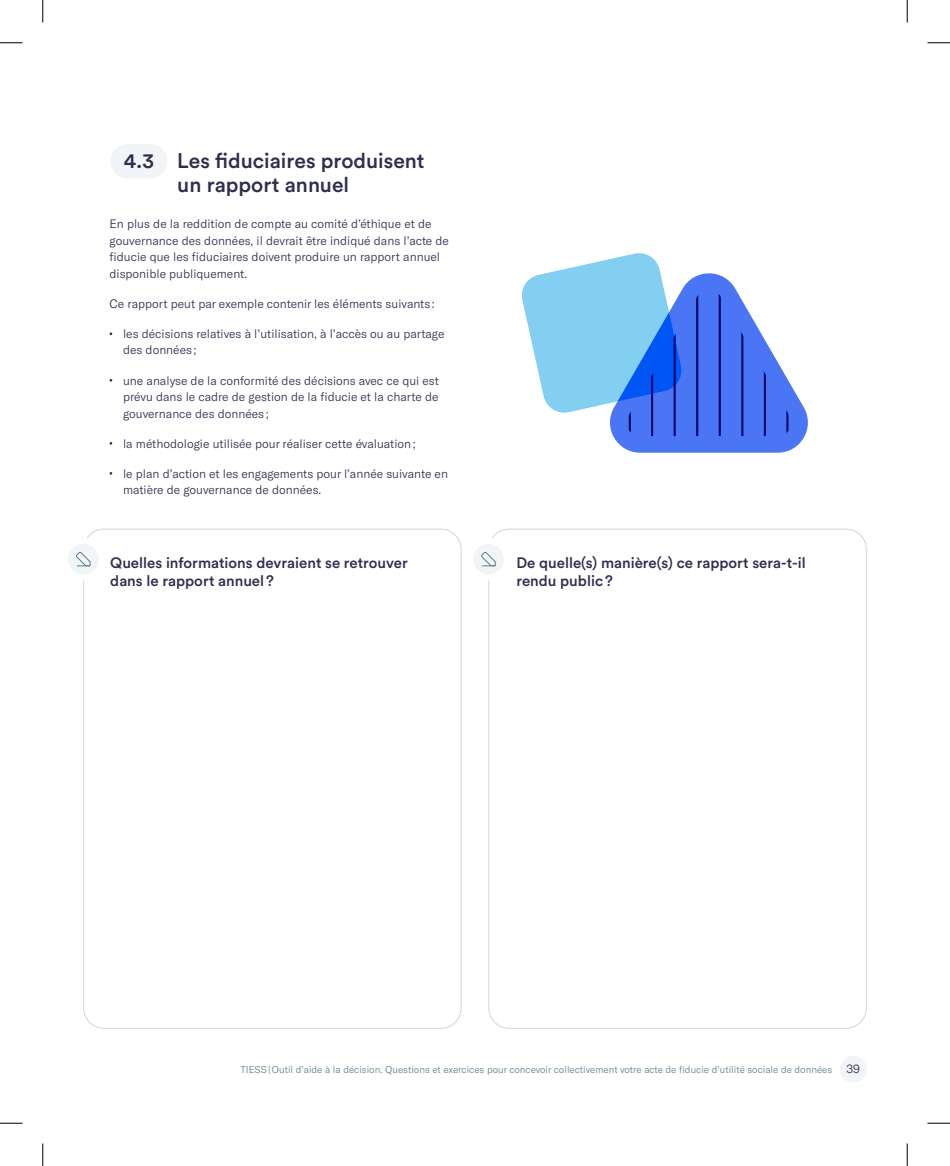
<style>
.page{position:relative;width:950px;height:1166px;background:#fff}
.page>*{position:absolute;margin:0;border:0;box-sizing:border-box;transform-origin:0 0}
.t1{font:500 21px/24px "Circular Std";color:#2e2e4f}
.t2{font:500 15px/18px "Circular Std";color:#2e2e4f}
.t3{font:300 12px/16.5px "GT America";color:#2e2e4f}
.t4{font:300 9.75px "GT America";color:#63818a}
.s1{font-size:12px;color:#2e2e4f}
</style>
<div class="page">
<div style="left:839px;top:1055px;width:27px;height:27px;background:#f2f5f7;border-radius:50%"></div>
<div style="left:110px;top:144px;width:57px;height:34px;background:#f2f5f7;border-radius:17px"></div>
<div style="left:473px;top:544px;width:31px;height:30px;background:#f2f5f7;border-radius:50%"></div>
<svg style="left:481px;top:552px;width:15px;height:14px"></svg>
<div style="left:68px;top:544px;width:31px;height:30px;background:#f2f5f7;border-radius:50%"></div>
<svg style="left:76px;top:552px;width:15px;height:14px"></svg>
<svg style="left:522px;top:253px;width:286px;height:200px"></svg>
<hr style="left:628px;top:290px;width:3px;height:146px;background:#000569">
<hr style="left:651px;top:290px;width:2px;height:146px;background:#000569">
<hr style="left:673px;top:290px;width:2px;height:146px;background:#000569">
<hr style="left:696px;top:290px;width:2px;height:146px;background:#000569">
<hr style="left:718px;top:290px;width:2px;height:146px;background:#000569">
<hr style="left:741px;top:290px;width:2px;height:146px;background:#000569">
<hr style="left:763px;top:290px;width:3px;height:146px;background:#000569">
<hr style="left:786px;top:290px;width:2px;height:146px;background:#000569">
<svg style="left:0;top:42px;width:22px;height:1px"></svg>
<svg style="left:927px;top:42px;width:23px;height:1px"></svg>
<svg style="left:0;top:1122px;width:22px;height:1px"></svg>
<svg style="left:927px;top:1122px;width:23px;height:1px"></svg>
<svg style="left:42px;top:0;width:1px;height:22px"></svg>
<svg style="left:42px;top:1143px;width:1px;height:23px"></svg>
<svg style="left:906px;top:0;width:1px;height:22px"></svg>
<svg style="left:906px;top:1143px;width:1px;height:23px"></svg>
<h1 class="t1" style="left:177px;top:148px;width:249px;text-indent:-53px">4.3 Les fiduciaires produisent un rapport annuel</h1>
<p class="t3" style="left:110px;top:216px;width:341px">En plus de la reddition de compte au comité d’éthique et de gouvernance des données, il devrait être indiqué dans l’acte de fiducie que les fiduciaires doivent produire un rapport annuel disponible publiquement.</p>
<p class="t3" style="left:110px;top:295px;width:327px">Ce rapport peut par exemple contenir les éléments suivants :</p>
<p class="t3" style="left:123px;top:325px;width:323px">les décisions relatives à l’utilisation, à l’accès ou au partage des données ;</p>
<p class="t3" style="left:123px;top:372px;width:317px;text-align:justify">une analyse de la conformité des décisions avec ce qui est prévu dans le cadre de gestion de la fiducie et la charte de gouvernance des données ;</p>
<p class="t3" style="left:123px;top:435px;width:294px">la méthodologie utilisée pour réaliser cette évaluation ;</p>
<p class="t3" style="left:123px;top:465px;width:326px">le plan d’action et les engagements pour l’année suivante en matière de gouvernance de données.</p>
<p class="t2" style="left:110px;top:553px;width:299px">Quelles informations devraient se retrouver dans le rapport annuel?</p>
<p class="t2" style="left:516px;top:553px;width:291px">De quelle(s) manière(s) ce rapport sera-t-il rendu public?</p>
<p class="t4" style="left:240px;top:1063px;width:621px">TIESS | Outil d’aide à la décision. Questions et exercices pour concevoir collectivement votre acte de fiducie d’utilité sociale de données <span class="s1">39</span></p>
</div>
